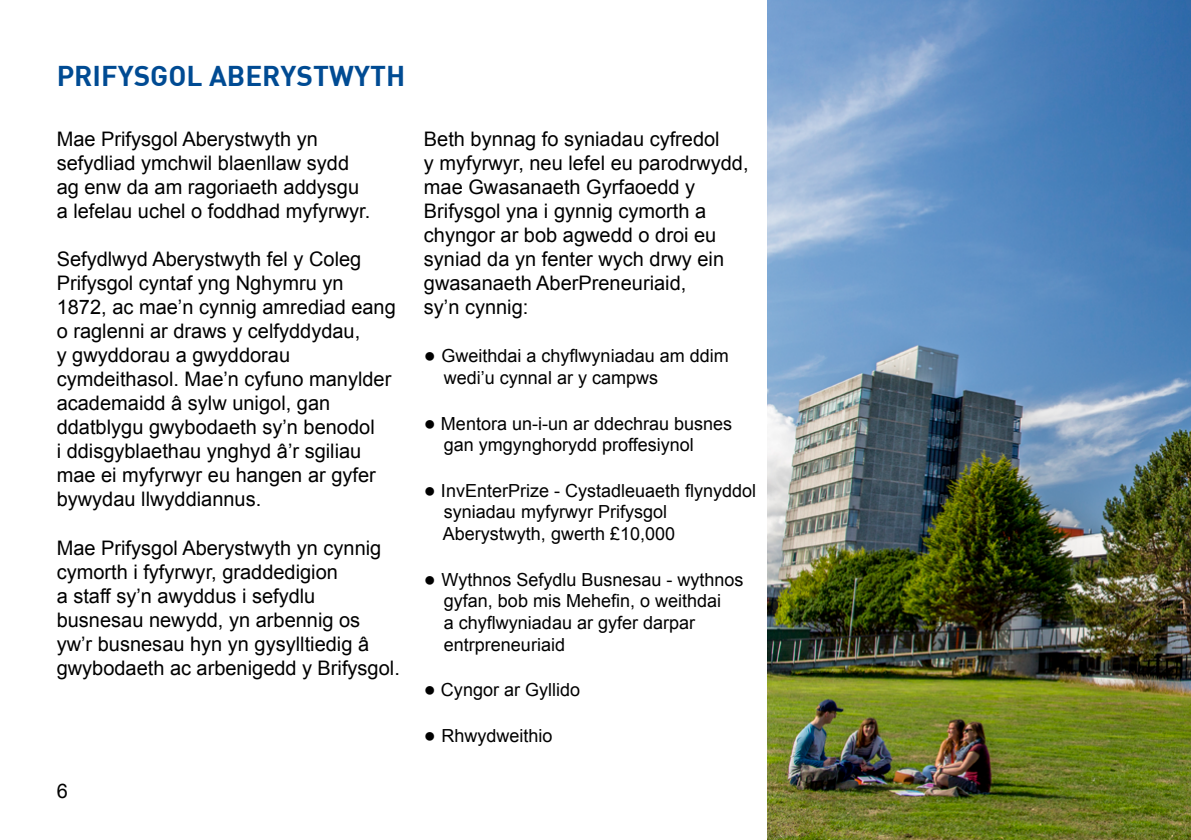
<style>
.page{position:relative;width:1191px;height:840px;background:#fff}
.page>*{position:absolute;margin:0;border:0;box-sizing:border-box;transform-origin:0 0}
.t1{font:700 28px "DIN";color:#004b93}
.t2{font:20px/24px "Arial";color:#000}
.t3{font:18px/21.6px "Arial";color:#000}
.s1{font-size:20px}
</style>
<div class="page">
<img style="left:767px;top:0;width:424px;height:839px">
<h1 class="t1" style="left:57px;top:58px;width:350px">PRIFYSGOL ABERYSTWYTH</h1>
<p class="t2" style="left:57px;top:127px;width:315px">Mae Prifysgol Aberystwyth yn sefydliad ymchwil blaenllaw sydd ag enw da am ragoriaeth addysgu a lefelau uchel o foddhad myfyrwyr.</p>
<p class="t2" style="left:57px;top:247px;width:341px">Sefydlwyd Aberystwyth fel y Coleg<br>Prifysgol cyntaf yng Nghymru yn<br>1872, ac mae’n cynnig amrediad eang o raglenni ar draws y celfyddydau,<br>y gwyddorau a gwyddorau cymdeithasol. Mae’n cyfuno manylder academaidd â sylw unigol, gan ddatblygu gwybodaeth sy’n benodol<br>i ddisgyblaethau ynghyd â’r sgiliau mae ei myfyrwyr eu hangen ar gyfer bywydau llwyddiannus.</p>
<p class="t2" style="left:57px;top:535px;width:345px">Mae Prifysgol Aberystwyth yn cynnig cymorth i fyfyrwyr, graddedigion<br>a staff sy’n awyddus i sefydlu busnesau newydd, yn arbennig os yw’r busnesau hyn yn gysylltiedig â gwybodaeth ac arbenigedd y Brifysgol.</p>
<p class="t2" style="left:57px;top:778px;width:13px">6</p>
<p class="t2" style="left:424px;top:127px;width:326px">Beth bynnag fo syniadau cyfredol<br>y myfyrwyr, neu lefel eu parodrwydd, mae Gwasanaeth Gyrfaoedd y<br>Brifysgol yna i gynnig cymorth a chyngor ar bob agwedd o droi eu syniad da yn fenter wych drwy ein gwasanaeth AberPreneuriaid,<br>sy’n cynnig:</p>
<p class="t3" style="left:444px;top:345px;width:286px;text-indent:-20px"><span class="s1">●</span> Gweithdai a chyflwyniadau am ddim wedi’u cynnal ar y campws</p>
<p class="t3" style="left:444px;top:412px;width:290px;text-indent:-20px"><span class="s1">●</span> Mentora un-i-un ar ddechrau busnes gan ymgynghorydd proffesiynol</p>
<p class="t3" style="left:443px;top:479px;width:315px;text-indent:-19px"><span class="s1">●</span> InvEnterPrize - Cystadleuaeth flynyddol syniadau myfyrwyr Prifysgol<br>Aberystwyth, gwerth £10,000</p>
<p class="t3" style="left:444px;top:568px;width:301px;text-indent:-20px"><span class="s1">●</span> Wythnos Sefydlu Busnesau - wythnos gyfan, bob mis Mehefin, o weithdai<br>a chyflwyniadau ar gyfer darpar entrpreneuriaid</p>
<p class="t3" style="left:424px;top:679px;width:158px"><span class="s1">●</span> Cyngor ar Gyllido</p>
<p class="t3" style="left:424px;top:724px;width:130px"><span class="s1">●</span> Rhwydweithio</p>
</div>
